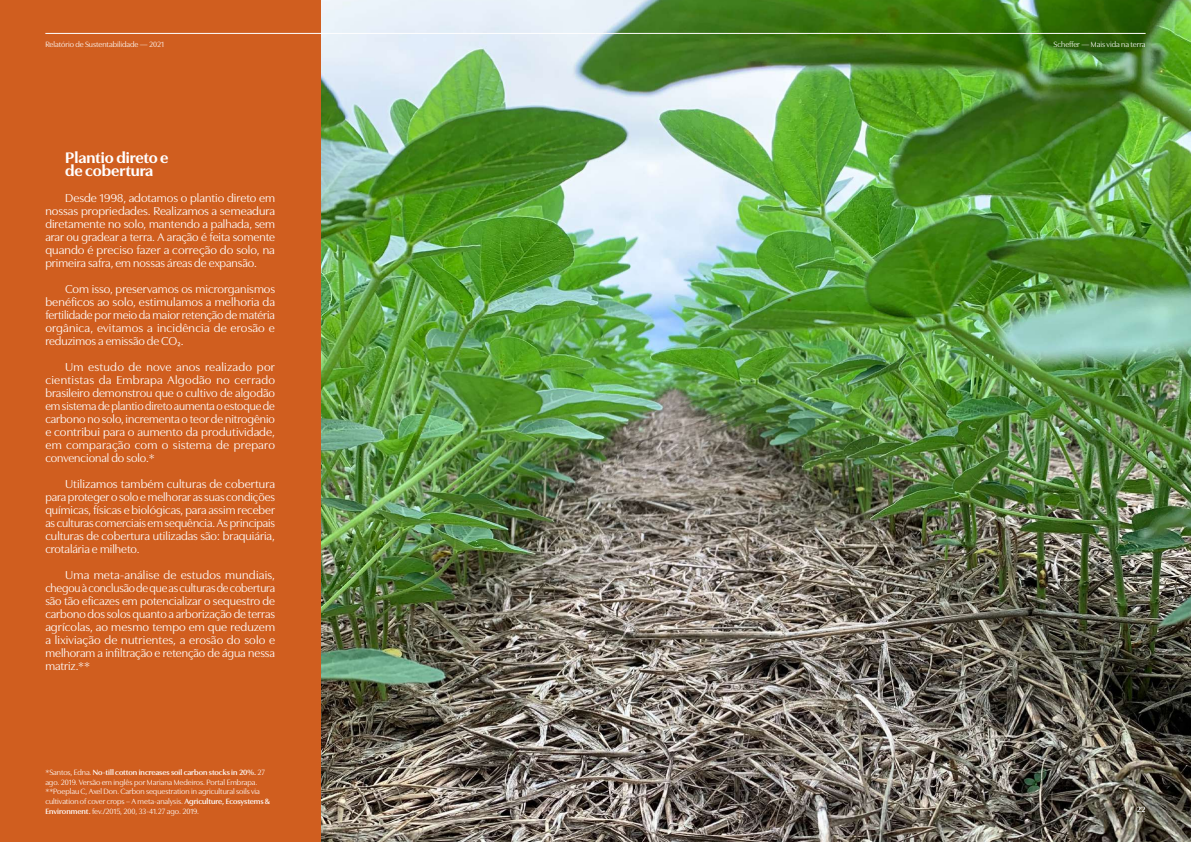
<style>
.page{position:relative;width:1191px;height:842px;background:#fff}
.page>*{position:absolute;margin:0;border:0;box-sizing:border-box;transform-origin:0 0}
.t1{font:700 16px/13px "Utile Display";color:#fff}
.t2{font:12px/13px "Utile Display";color:#fff;text-align:justify}
.t3{font:8px/9.6px "Utile Display";color:#fff}
.t4{font:700 8px "Utile Display";color:#fff}
.s1{font-family:"Cairo";font-weight:300}
.s2{font-weight:600}
</style>
<div class="page">
<img style="left:320px;top:0;width:871px;height:842px">
<div style="left:0;top:0;width:320px;height:842px;background:#d05e1f"></div>
<hr style="left:45px;top:33px;width:550px;height:1px;background:#fff">
<hr style="left:595px;top:33px;width:550px;height:1px;background:#fff">
<p class="t3" style="left:45px;top:39px;width:120px">Relatório de Sustentabilidade — 2021</p>
<p class="t3" style="left:1053px;top:39px;width:94px">Scheffer — Mais vida na terra</p>
<h1 class="t1" style="left:65px;top:150px;width:105px">Plantio direto e de cobertura</h1>
<p class="t2" style="left:45px;top:190px;width:231px;text-indent:20px">Desde 1998, adotamos o plantio direto em nossas propriedades. Realizamos a semeadura diretamente no solo, mantendo a palhada, sem arar ou gradear a terra. A aração é feita somente quando é preciso fazer a correção do solo, na primeira safra, em nossas áreas de expansão.</p>
<p class="t2" style="left:45px;top:281px;width:231px;text-indent:20px">Com isso, preservamos os microrganismos benéficos ao solo, estimulamos a melhoria da fertilidade por meio da maior retenção de matéria orgânica, evitamos a incidência de erosão e reduzimos a emissão de CO<span class="s1">₂</span>.</p>
<p class="t2" style="left:45px;top:359px;width:231px;text-indent:20px">Um estudo de nove anos realizado por cientistas da Embrapa Algodão no cerrado brasileiro demonstrou que o cultivo de algodão em sistema de plantio direto aumenta o estoque de carbono no solo, incrementa o teor de nitrogênio e contribui para o aumento da produtividade, em comparação com o sistema de preparo convencional do solo.*</p>
<p class="t2" style="left:45px;top:476px;width:231px;text-indent:20px">Utilizamos também culturas de cobertura para proteger o solo e melhorar as suas condições químicas, físicas e biológicas, para assim receber as culturas comerciais em sequência. As principais culturas de cobertura utilizadas são: braquiária, crotalária e milheto.</p>
<p class="t2" style="left:45px;top:567px;width:231px;text-indent:20px">Uma meta-análise de estudos mundiais, chegou à conclusão de que as culturas de cobertura são tão eficazes em potencializar o sequestro de carbono dos solos quanto a arborização de terras agrícolas, ao mesmo tempo em que reduzem a lixiviação de nutrientes, a erosão do solo e melhoram a infiltração e retenção de água nessa matriz.**</p>
<p class="t3" style="left:45px;top:767px;width:226px">*Santos, Edna. <span class="s2">No-till cotton increases soil carbon stocks in 20%.</span> 27 ago. 2019. Versão em inglês por Mariana Medeiros. Portal Embrapa. **Poeplau C, Axel Don. Carbon sequestration in agricultural soils via cultivation of cover crops – A meta-analysis. <span class="s2">Agriculture, Ecosystems &amp; Environment.</span> fev./2015, 200, 33-41.27 ago. 2019.</p>
<p class="t4" style="left:1136px;top:803px;width:10px">22</p>
</div>
